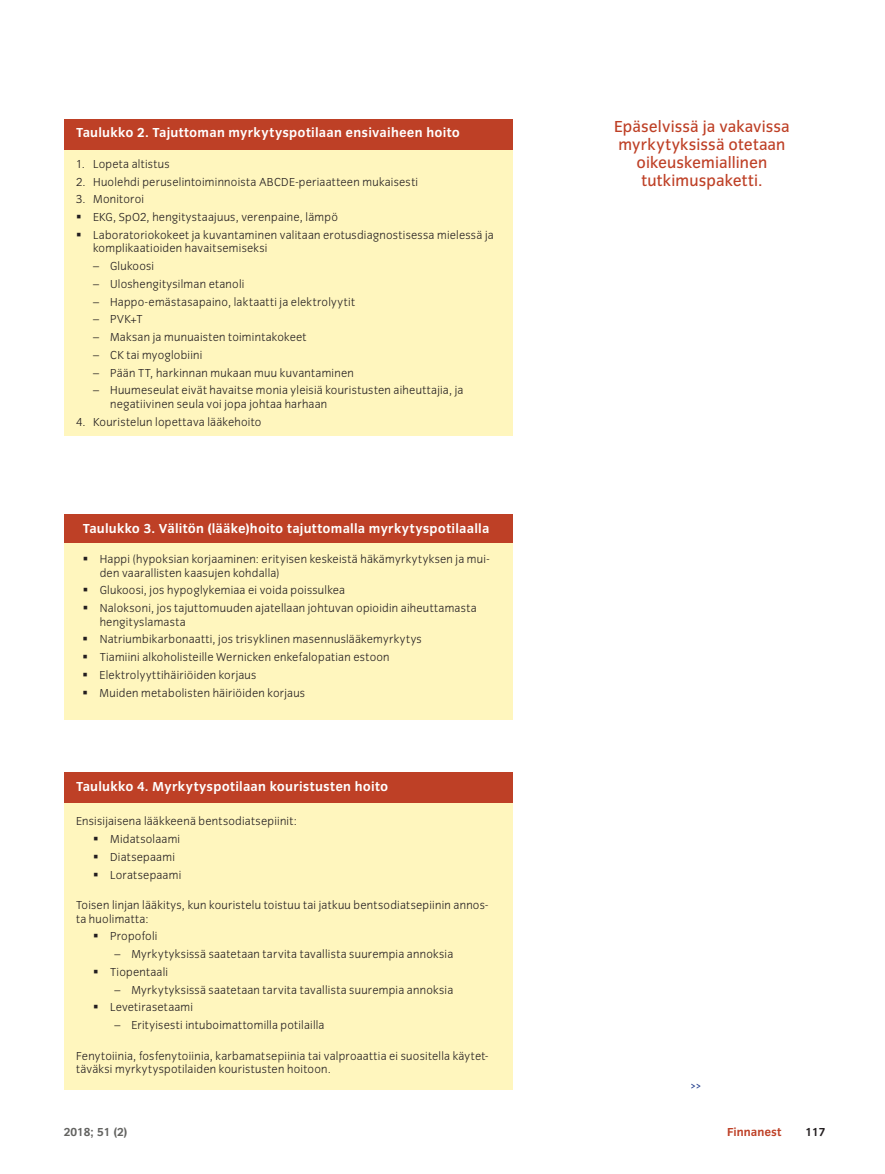
<style>
.page{position:relative;width:885px;height:1174px;background:#fff}
.page>*{position:absolute;margin:0;border:0;box-sizing:border-box;transform-origin:0 0}
.t1{font:16.5px/18px "Congress Sans";letter-spacing:.005em;color:#be4026;text-align:center}
.t2{font:700 13.5px "Congress Sans";letter-spacing:.015em;color:#fff}
.t3{font:300 12px/17.7px "Congress Sans";letter-spacing:.02em;color:#231e20}
.t4{font:700 12px "Congress Sans";color:#636361}
.t5{font:700 12px "Congress Sans";color:#be4026}
.t6{font:700 12px "Congress Sans";color:#231e20}
.t7{font:700 12px "Adobe Caslon Pro";color:#24408e}
.s1{font-family:"Adobe Caslon Pro";font-weight:400}
</style>
<div class="page">
<div style="left:64px;top:145px;width:448px;height:291px;background:#fff6be"></div>
<div style="left:64px;top:798px;width:448px;height:291px;background:#fff6be"></div>
<div style="left:64px;top:540px;width:448px;height:179px;background:#fff6be"></div>
<div style="left:64px;top:119px;width:448px;height:31px;background:#be4026"></div>
<div style="left:64px;top:772px;width:448px;height:31px;background:#be4026"></div>
<div style="left:64px;top:514px;width:448px;height:29px;background:#be4026"></div>
<p class="t2" style="left:76px;top:125px;width:385px">Taulukko 2. Tajuttoman myrkytyspotilaan ensivaiheen hoito</p>
<p class="t3" style="left:76px;top:155px;width:95px">1. Lopeta altistus</p>
<p class="t3" style="left:76px;top:173px;width:343px">2. Huolehdi peruselintoiminnoista ABCDE-periaatteen mukaisesti</p>
<p class="t3" style="left:93px;top:191px;width:402px;text-indent:-17px">3. Monitoroi<br>EKG, SpO2, hengitystaajuus, verenpaine, lämpö<br>Laboratoriokokeet ja kuvantaminen valitaan erotusdiagnostisessa mielessä ja</p>
<p class="t3" style="left:93px;top:240px;width:176px">komplikaatioiden havaitsemiseksi</p>
<p class="t3" style="left:93px;top:257px;width:63px"><span class="s1">–</span> Glukoosi</p>
<p class="t3" style="left:93px;top:275px;width:153px"><span class="s1">–</span> Uloshengitysilman etanoli</p>
<p class="t3" style="left:93px;top:293px;width:263px"><span class="s1">–</span> Happo-emästasapaino, laktaatti ja elektrolyytit</p>
<p class="t3" style="left:93px;top:310px;width:51px"><span class="s1">–</span> PVK+T</p>
<p class="t3" style="left:93px;top:328px;width:215px"><span class="s1">–</span> Maksan ja munuaisten toimintakokeet</p>
<p class="t3" style="left:93px;top:346px;width:111px"><span class="s1">–</span> CK tai myoglobiini</p>
<p class="t3" style="left:93px;top:364px;width:262px"><span class="s1">–</span> Pään TT, harkinnan mukaan muu kuvantaminen</p>
<p class="t3" style="left:110px;top:384px;width:355px;line-height:13.5px;text-indent:-17px"><span class="s1">–</span> Huumeseulat eivät havaitse monia yleisiä kouristusten aiheuttajia, ja negatiivinen seula voi jopa johtaa harhaan</p>
<p class="t3" style="left:76px;top:413px;width:187px">4. Kouristelun lopettava lääkehoito</p>
<p class="t2" style="left:83px;top:520px;width:408px">Taulukko 3. Välitön (lääke)hoito tajuttomalla myrkytyspotilaalla</p>
<p class="t3" style="left:100px;top:552px;width:391px;line-height:13.5px">Happi (hypoksian korjaaminen: erityisen keskeistä häkämyrkytyksen ja mui&shy;den vaarallisten kaasujen kohdalla)</p>
<p class="t3" style="left:100px;top:581px;width:378px">Glukoosi, jos hypoglykemiaa ei voida poissulkea<br>Naloksoni, jos tajuttomuuden ajatellaan johtuvan opioidin aiheuttamasta</p>
<p class="t3" style="left:100px;top:613px;width:324px">hengityslamasta<br>Natriumbikarbonaatti, jos trisyklinen masennuslääkemyrkytys Tiamiini alkoholisteille Wernicken enkefalopatian estoon Elektrolyyttihäiriöiden korjaus<br>Muiden metabolisten häiriöiden korjaus</p>
<p class="t2" style="left:76px;top:778px;width:313px">Taulukko 4. Myrkytyspotilaan kouristusten hoito</p>
<p class="t3" style="left:110px;top:812px;width:188px;text-indent:-34px">Ensisijaisena lääkkeenä bentsodiatsepiinit:<br>Midatsolaami<br>Diatsepaami<br>Loratsepaami</p>
<p class="t3" style="left:76px;top:898px;width:414px;line-height:13.5px">Toisen linjan lääkitys, kun kouristelu toistuu tai jatkuu bentsodiatsepiinin annos&shy;ta huolimatta:</p>
<p class="t3" style="left:110px;top:927px;width:49px">Propofoli</p>
<p class="t3" style="left:110px;top:945px;width:344px;text-indent:4px"><span class="s1">–</span> Myrkytyksissä saatetaan tarvita tavallista suurempia annoksia<br>Tiopentaali</p>
<p class="t3" style="left:110px;top:981px;width:344px;text-indent:4px"><span class="s1">–</span> Myrkytyksissä saatetaan tarvita tavallista suurempia annoksia<br>Levetirasetaami</p>
<p class="t3" style="left:114px;top:1016px;width:212px"><span class="s1">–</span> Erityisesti intuboimattomilla potilailla</p>
<p class="t3" style="left:76px;top:1049px;width:414px;line-height:13.5px">Fenytoiinia, fosfenytoiinia, karbamatsepiinia tai valproaattia ei suositella käytet&shy;täväksi myrkytyspotilaiden kouristusten hoitoon.</p>
<h1 class="t1" style="left:614px;top:117px;width:177px">Epäselvissä ja vakavissa myrkytyksissä otetaan oikeuskemiallinen tutkimuspaketti.</h1>
<p class="t7" style="left:690px;top:1078px;width:13px">&gt;&gt;</p>
<p class="t4" style="left:64px;top:1125px;width:65px">2018; 51 (2)</p>
<p class="t5" style="left:727px;top:1125px;width:56px">Finnanest</p>
<p class="t6" style="left:805px;top:1125px;width:22px">117</p>
</div>
